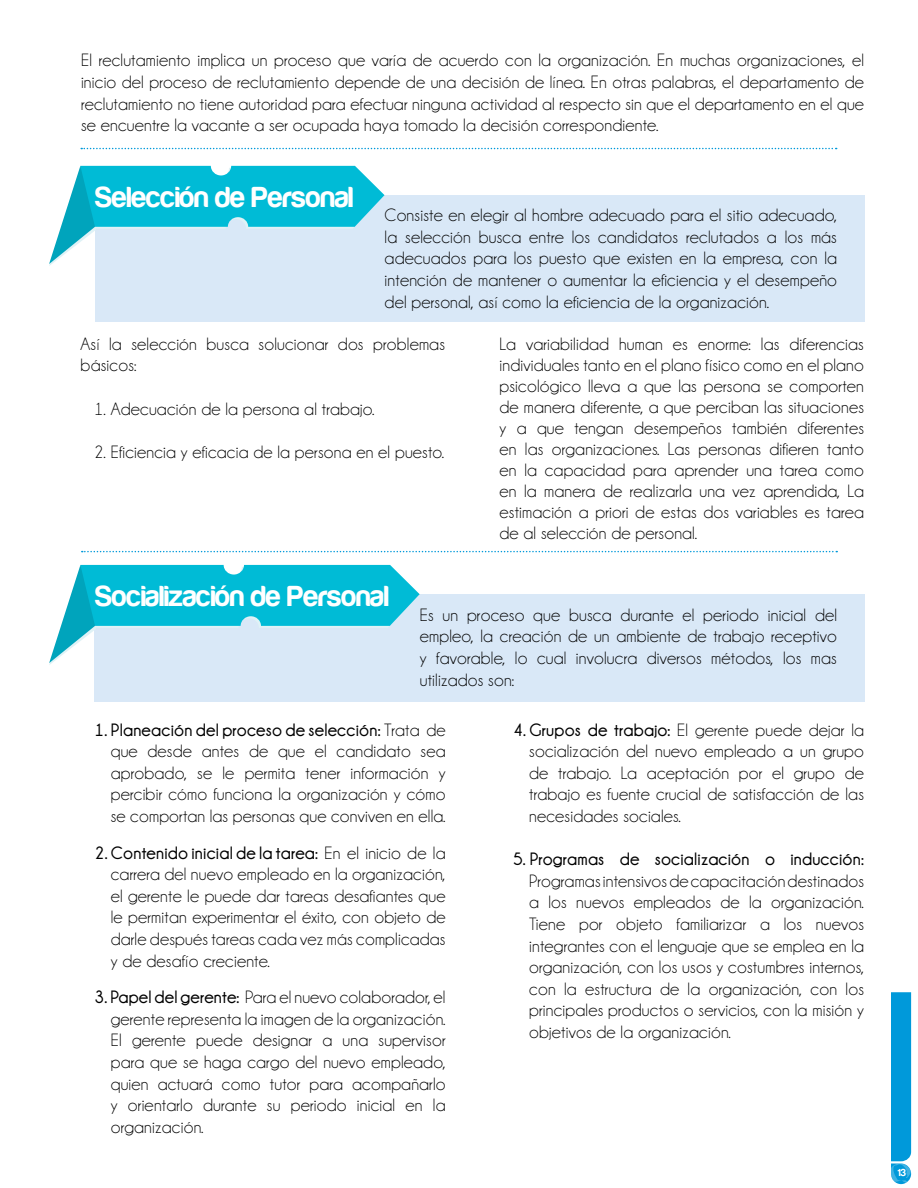
<style>
.page{position:relative;width:918px;height:1188px;background:#fff}
.page>*{position:absolute;margin:0;border:0;box-sizing:border-box;transform-origin:0 0}
.t1{font:30px "Harabara";color:#fff}
.t2{font:18px/21.6px "Champagne&Limousines";letter-spacing:.01em;color:#000;text-align:justify}
.t3{font:700 18px "Champagne&Limousines";letter-spacing:.01em;color:#000}
.t4{font:10.5px "Harabara";color:#fff}
.s1{font-weight:700}
</style>
<div class="page">
<svg style="left:891px;top:992px;width:20px;height:192px;background:#0a9ddb"></svg>
<svg style="left:81px;top:148px;width:756px;height:1px"></svg>
<svg style="left:82px;top:551px;width:755px;height:1px"></svg>
<div style="left:95px;top:195px;width:770px;height:126px;background:#d9e8f7"></div>
<div style="left:94px;top:594px;width:771px;height:108px;background:#d9e8f7"></div>
<svg style="left:49px;top:166px;width:336px;height:100px;background:#64d0e4"></svg>
<svg style="left:49px;top:565px;width:371px;height:100px;background:#63cfe4"></svg>
<p class="t2" style="left:81px;top:50px;width:785px">El reclutamiento implica un proceso que varía de acuerdo con la organización. En muchas organizaciones, el inicio del proceso de reclutamiento depende de una decisión de línea. En otras palabras, el departamento de reclutamiento no tiene autoridad para efectuar ninguna actividad al respecto sin que el departamento en el que se encuentre la vacante a ser ocupada haya tomado la decisión correspondiente.</p>
<h1 class="t1" style="left:95px;top:181px;width:260px">Selección de Personal</h1>
<p class="t2" style="left:385px;top:204px;width:454px">Consiste en elegir al hombre adecuado para el sitio adecuado, la selección busca entre los candidatos reclutados a los más adecuados para los puesto que existen en la empresa, con la intención de mantener o aumentar la eficiencia y el desempeño del personal, así como la eficiencia de la organización.</p>
<p class="t2" style="left:81px;top:333px;width:366px">Así la selección busca solucionar dos problemas básicos:</p>
<p class="t2" style="left:94px;top:398px;width:282px">1. Adecuación de la persona al trabajo.</p>
<p class="t2" style="left:94px;top:441px;width:352px">2. Eficiencia y eficacia de la persona en el puesto.</p>
<h1 class="t1" style="left:95px;top:580px;width:295px">Socialización de Personal</h1>
<p class="t2" style="left:500px;top:333px;width:366px;line-height:21px">La variabilidad human es enorme: las diferencias individuales tanto en el plano físico como en el plano psicológico lleva a que las persona se comporten de manera diferente, a que perciban las situaciones y a que tengan desempeños también diferentes en las organizaciones. Las personas difieren tanto en la capacidad para aprender una tarea como en la manera de realizarla una vez aprendida, La estimación a priori de estas dos variables es tarea de al selección de personal.</p>
<p class="t2" style="left:420px;top:604px;width:419px">Es un proceso que busca durante el periodo inicial del empleo, la creación de un ambiente de trabajo receptivo y favorable, lo cual involucra diversos métodos, los mas utilizados son:</p>
<p class="t2" style="left:111px;top:719px;width:336px;text-indent:-16px"><span class="s1">1. Planeación del proceso de selección:</span> Trata de que desde antes de que el candidato sea aprobado, se le permita tener información y percibir cómo funciona la organización y cómo se comportan las personas que conviven en ella.</p>
<p class="t2" style="left:111px;top:842px;width:336px;text-indent:-16px"><span class="s1">2. Contenido inicial de la tarea:</span> En el inicio de la carrera del nuevo empleado en la organización, el gerente le puede dar tareas desafiantes que le permitan experimentar el éxito, con objeto de darle después tareas cada vez más complicadas y de desafío creciente.</p>
<p class="t2" style="left:111px;top:986px;width:336px;text-indent:-16px"><span class="s1">3. Papel del gerente:</span> Para el nuevo colaborador, el gerente representa la imagen de la organización.<br>El gerente puede designar a una supervisor para que se haga cargo del nuevo empleado, quien actuará como tutor para acompañarlo y orientarlo durante su periodo inicial en la organización.</p>
<p class="t2" style="left:529px;top:719px;width:336px;text-indent:-16px"><span class="s1">4. Grupos de trabajo:</span> El gerente puede dejar la socialización del nuevo empleado a un grupo de trabajo. La aceptación por el grupo de trabajo es fuente crucial de satisfacción de las necesidades sociales.</p>
<p class="t3" style="left:513px;top:849px;width:352px">5. Programas de socialización o inducción:</p>
<p class="t2" style="left:529px;top:870px;width:336px">Programas intensivos de capacitación destinados a los nuevos empleados de la organización.<br>Tiene por objeto familiarizar a los nuevos integrantes con el lenguaje que se emplea en la organización, con los usos y costumbres internos, con la estructura de la organización, con los principales productos o servicios, con la misión y objetivos de la organización.</p>
<p class="t4" style="left:898px;top:1167px;width:10px">13</p>
</div>
